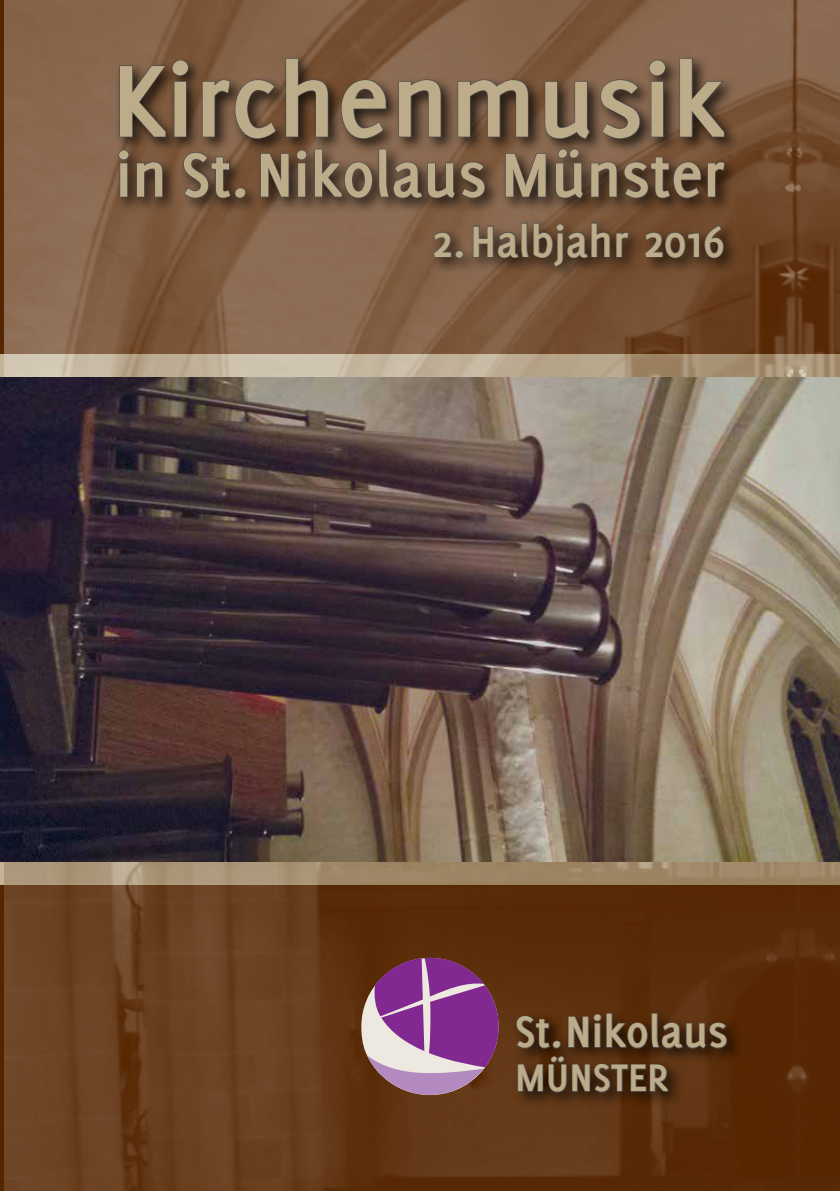
<style>
.page{position:relative;width:840px;height:1191px;background:#fff}
.page>*{position:absolute;margin:0;border:0;box-sizing:border-box;transform-origin:0 0}
.t1{font:700 112px "Delicious";letter-spacing:.01em;color:#bcac8a}
.t2{font:700 68px "Delicious";color:#bcac8a}
.t3{font:700 48px "Delicious";color:#bcac8a}
.t4{font:700 42px "Delicious";color:#bcac8a}
</style>
<div class="page">
<img style="left:4px;top:0;width:835px;height:1191px">
<div style="left:114px;top:54px;width:627px;height:229px;background:#000;opacity:.75"></div>
<svg style="left:119px;top:59px;width:70px;height:79px;background:#543f2f"></svg>
<svg style="left:201px;top:79px;width:76px;height:61px;background:#5d4736"></svg>
<svg style="left:285px;top:57px;width:44px;height:81px;background:#513b29"></svg>
<svg style="left:340px;top:79px;width:47px;height:61px;background:#574435"></svg>
<svg style="left:397px;top:79px;width:45px;height:59px;background:#594739"></svg>
<svg style="left:456px;top:79px;width:73px;height:59px;background:#534031"></svg>
<svg style="left:544px;top:80px;width:46px;height:60px;background:#584536"></svg>
<svg style="left:599px;top:79px;width:41px;height:61px;background:#5d4a3b"></svg>
<svg style="left:648px;top:59px;width:18px;height:79px"></svg>
<svg style="left:678px;top:57px;width:47px;height:81px;background:#594535"></svg>
<svg style="left:118px;top:149px;width:45px;height:49px;background:#5c4534"></svg>
<svg style="left:182px;top:151px;width:50px;height:48px;background:#5e4939"></svg>
<div style="left:234px;top:187px;width:12px;height:11px;border:1px solid #4d4d4f;border-radius:50%"></div>
<svg style="left:259px;top:149px;width:48px;height:49px;background:#533f30"></svg>
<svg style="left:313px;top:148px;width:172px;height:51px;background:#634d3d"></svg>
<svg style="left:504px;top:152px;width:42px;height:46px;background:#584639"></svg>
<svg style="left:554px;top:148px;width:171px;height:51px;background:#5d4533"></svg>
<svg style="left:432px;top:231px;width:20px;height:27px"></svg>
<div style="left:455px;top:250px;width:8px;height:8px;border:1px solid #4d4d4f;border-radius:50%"></div>
<svg style="left:472px;top:222px;width:157px;height:46px;background:#5b4433"></svg>
<svg style="left:643px;top:224px;width:81px;height:35px;background:#573e2a"></svg>
<div style="left:512px;top:1009px;width:231px;height:99px;background:#000;opacity:.75"></div>
<svg style="left:515px;top:1015px;width:36px;height:34px"></svg>
<div style="left:552px;top:1040px;width:8px;height:8px;border:1px solid #4d4d4f;border-radius:50%"></div>
<svg style="left:567px;top:1012px;width:160px;height:37px;background:#482d18"></svg>
<svg style="left:516px;top:1055px;width:152px;height:38px;background:#482e1a"></svg>
<img style="left:0;top:377px;width:839px;height:485px">
<svg style="left:361px;top:957px;width:137px;height:138px;background:#965e89"></svg>
<h1 class="t1" style="left:112px;top:36px;width:613px">Kirchenmusik</h1>
<h2 class="t2" style="left:116px;top:136px;width:610px">in St. Nikolaus Münster</h2>
<p class="t3" style="left:431px;top:214px;width:294px">2. Halbjahr 2016</p>
<p class="t3" style="left:514px;top:1004px;width:215px">St.Nikolaus</p>
<p class="t4" style="left:514px;top:1053px;width:155px">MÜNSTER</p>
</div>
